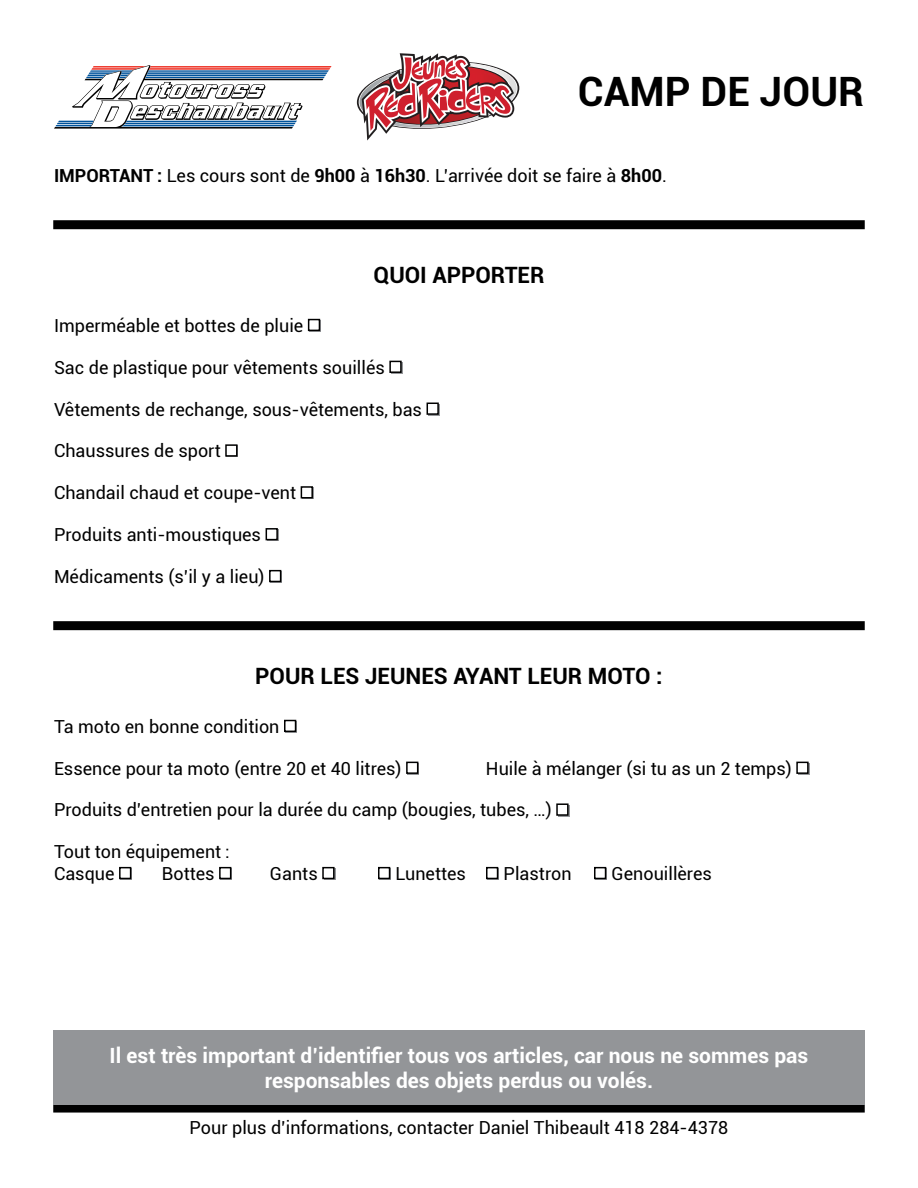
<style>
.page{position:relative;width:918px;height:1188px;background:#fff}
.page>*{position:absolute;margin:0;border:0;box-sizing:border-box;transform-origin:0 0}
.t1{font:700 40.5px "Roboto";color:#000}
.t2{font:700 22.5px "Roboto";color:#000}
.t3{font:700 21px/25.2px "Roboto";color:#fff;text-align:center}
.t4{font:18px "Roboto";color:#000}
.s1{font-weight:700}
</style>
<div class="page">
<div style="left:53px;top:220px;width:812px;height:9px;background:#000"></div>
<svg style="left:307px;top:318px;width:14px;height:14px"></svg>
<div style="left:391px;top:362px;width:12px;height:12px;background:#939598"></div>
<svg style="left:389px;top:360px;width:13px;height:13px"></svg>
<svg style="left:426px;top:402px;width:14px;height:14px"></svg>
<svg style="left:225px;top:444px;width:13px;height:13px"></svg>
<svg style="left:300px;top:486px;width:14px;height:13px"></svg>
<svg style="left:265px;top:528px;width:14px;height:13px"></svg>
<svg style="left:269px;top:569px;width:13px;height:14px"></svg>
<div style="left:53px;top:621px;width:812px;height:9px;background:#000"></div>
<svg style="left:284px;top:719px;width:13px;height:14px"></svg>
<svg style="left:406px;top:761px;width:13px;height:14px"></svg>
<div style="left:798px;top:763px;width:12px;height:12px;background:#939598"></div>
<svg style="left:796px;top:761px;width:13px;height:13px"></svg>
<svg style="left:556px;top:803px;width:13px;height:14px"></svg>
<svg style="left:119px;top:866px;width:13px;height:14px"></svg>
<svg style="left:219px;top:866px;width:13px;height:14px"></svg>
<svg style="left:322px;top:866px;width:13px;height:14px"></svg>
<svg style="left:378px;top:866px;width:13px;height:14px"></svg>
<svg style="left:486px;top:866px;width:13px;height:14px"></svg>
<svg style="left:594px;top:866px;width:13px;height:14px"></svg>
<svg style="left:357px;top:53px;width:162px;height:88px"></svg>
<svg style="left:54px;top:65px;width:278px;height:64px"></svg>
<div style="left:53px;top:1104px;width:812px;height:9px;background:#000"></div>
<div style="left:53px;top:1030px;width:812px;height:74px;background:#939598"></div>
<h1 class="t1" style="left:578px;top:63px;width:288px">CAMP DE JOUR</h1>
<p class="t4" style="left:54px;top:163px;width:614px"><span class="s1">IMPORTANT :</span> Les cours sont de <span class="s1">9h00</span> à <span class="s1">16h30</span>. L’arrivée doit se faire à <span class="s1">8h00</span>.</p>
<h2 class="t2" style="left:374px;top:259px;width:172px">QUOI APPORTER</h2>
<p class="t4" style="left:54px;top:313px;width:251px">Imperméable et bottes de pluie</p>
<p class="t4" style="left:54px;top:355px;width:332px">Sac de plastique pour vêtements souillés</p>
<p class="t4" style="left:54px;top:397px;width:370px">Vêtements de rechange, sous-vêtements, bas</p>
<p class="t4" style="left:54px;top:438px;width:168px">Chaussures de sport</p>
<p class="t4" style="left:54px;top:480px;width:244px">Chandail chaud et coupe-vent</p>
<p class="t4" style="left:54px;top:522px;width:209px">Produits anti-moustiques</p>
<p class="t4" style="left:54px;top:564px;width:212px">Médicaments (s’il y a lieu)</p>
<h2 class="t2" style="left:255px;top:660px;width:409px">POUR LES JEUNES AYANT LEUR MOTO :</h2>
<p class="t4" style="left:54px;top:714px;width:227px">Ta moto en bonne condition</p>
<p class="t4" style="left:54px;top:756px;width:349px">Essence pour ta moto (entre 20 et 40 litres)</p>
<p class="t4" style="left:486px;top:756px;width:307px">Huile à mélanger (si tu as un 2 temps)</p>
<p class="t4" style="left:54px;top:797px;width:499px">Produits d’entretien pour la durée du camp (bougies, tubes, …)</p>
<p class="t4" style="left:54px;top:839px;width:177px">Tout ton équipement :</p>
<p class="t4" style="left:54px;top:861px;width:62px">Casque</p>
<p class="t4" style="left:162px;top:861px;width:54px">Bottes</p>
<p class="t4" style="left:270px;top:861px;width:49px">Gants</p>
<p class="t4" style="left:396px;top:861px;width:72px">Lunettes</p>
<p class="t4" style="left:504px;top:861px;width:69px">Plastron</p>
<p class="t4" style="left:612px;top:861px;width:102px">Genouillères</p>
<p class="t3" style="left:110px;top:1042px;width:700px">Il est très important d’identifier tous vos articles, car nous ne sommes pas responsables des objets perdus ou volés.</p>
<p class="t4" style="left:190px;top:1115px;width:540px">Pour plus d’informations, contacter Daniel Thibeault 418 284-4378</p>
</div>
